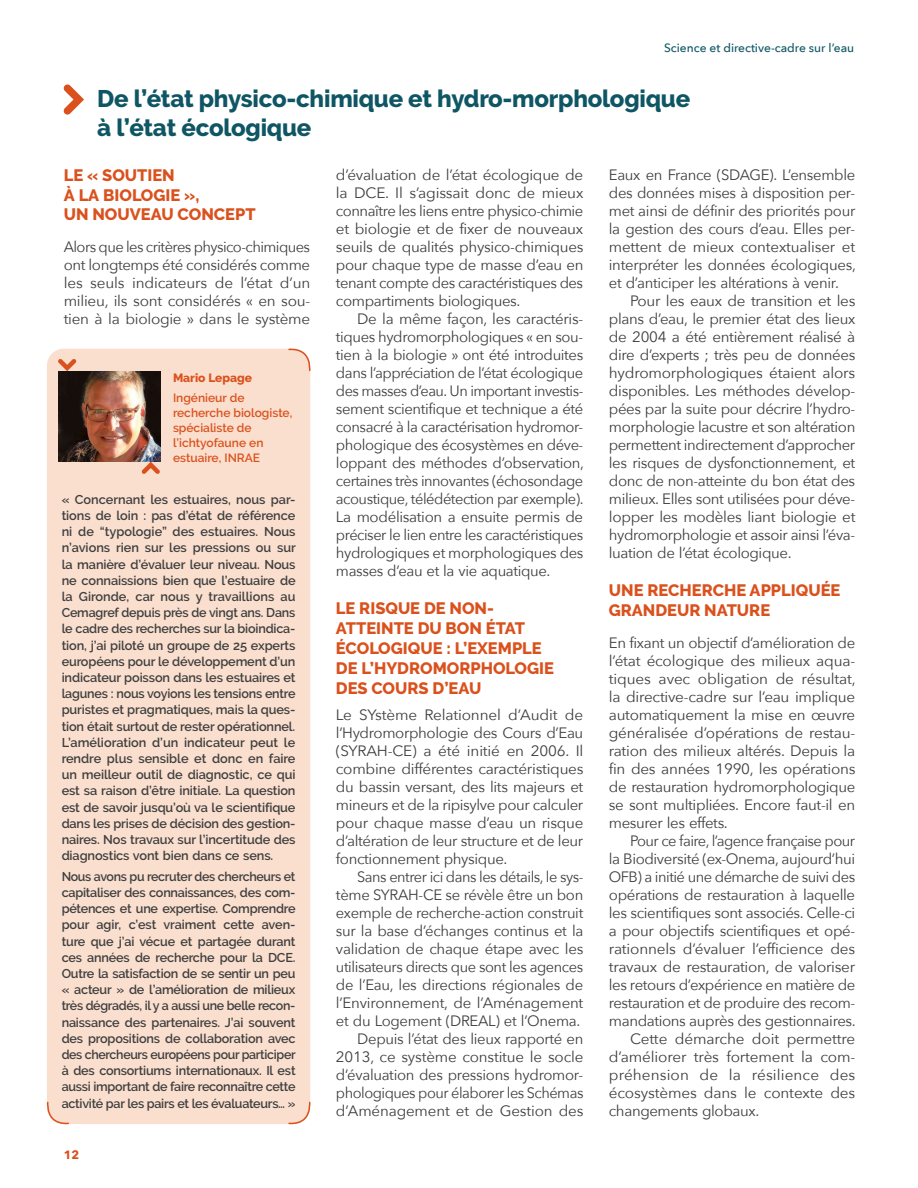
<style>
.page{position:relative;width:918px;height:1188px;background:#fff}
.page>*{position:absolute;margin:0;border:0;box-sizing:border-box;transform-origin:0 0}
.Titre_chapitre{font:800 24px/28.8px "Raleway";letter-spacing:-.01em;color:#0f5664}
.INTERTITRE{font:800 16.5px/19.8px "Raleway";color:#da511d}
.Texte_courant{font:15px/18px "Avenir Next";letter-spacing:-.025em;color:#3e3e3f;text-align:justify}
.Texte_courant_sa{font:15px/18px "Avenir Next";letter-spacing:-.025em;color:#3e3e3f;text-align:justify}
.ITW_Texte{font:600 12.75px/16.2px "Raleway";letter-spacing:-.02em;color:#3e3e3f;text-align:justify}
.ITW_poste{font:600 12px/15px "Raleway";color:#da511d}
.t1{font:500 12px "Avenir Next";color:#0f5664}
.ITW_Nom{font:800 12px "Raleway";color:#da511d}
.t2{font:700 12px "Avenir Next";color:#da511d}
</style>
<div class="page">
<div style="left:47px;top:349px;width:263px;height:775px;background:#fadfce;border-radius:17px"></div>
<img style="left:58px;top:371px;width:102px;height:91px">
<svg style="left:142px;top:462px;width:18px;height:12px"></svg>
<svg style="left:58px;top:359px;width:18px;height:12px"></svg>
<svg style="left:287px;top:348px;width:24px;height:24px"></svg>
<svg style="left:46px;top:1101px;width:23px;height:24px"></svg>
<svg style="left:288px;top:1101px;width:23px;height:24px"></svg>
<svg style="left:63px;top:84px;width:21px;height:31px"></svg>
<p class="t1" style="left:664px;top:38px;width:192px">Science et directive-cadre sur l’eau</p>
<p class="Titre_chapitre" style="left:97px;top:84px;width:595px">De l’état physico-chimique et hydro-morphologique à l’état écologique</p>
<p class="INTERTITRE" style="left:64px;top:165px;width:193px">LE « SOUTIEN<br>À LA BIOLOGIE »,<br>UN NOUVEAU CONCEPT</p>
<p class="Texte_courant_sa" style="left:64px;top:237px;width:248px">Alors que les critères physico-chimiques ont longtemps été considérés comme les seuls indicateurs de l’état d’un milieu, ils sont considérés « en sou&shy;tien à la biologie » dans le système</p>
<p class="Texte_courant_sa" style="left:336px;top:165px;width:249px">d’évaluation de l’état écologique de la DCE. Il s’agissait donc de mieux connaître les liens entre physico-chimie et biologie et de fixer de nouveaux seuils de qualités physico-chimiques pour chaque type de masse d’eau en tenant compte des caractéristiques des compartiments biologiques.</p>
<p class="Texte_courant" style="left:336px;top:309px;width:249px;text-indent:21px">De la même façon, les caractéris&shy;tiques hydromorphologiques « en sou&shy;tien à la biologie » ont été introduites dans l’appréciation de l’état écologique des masses d’eau. Un important investis&shy;sement scientifique et technique a été consacré à la caractérisation hydromor&shy;phologique des écosystèmes en déve&shy;loppant des méthodes d’observation, certaines très innovantes (échosondage acoustique, télédétection par exemple).<br>La modélisation a ensuite permis de préciser le lien entre les caractéristiques hydrologiques et morphologiques des masses d’eau et la vie aquatique.</p>
<p class="INTERTITRE" style="left:336px;top:599px;width:220px">LE RISQUE DE NON-<br>ATTEINTE DU BON ÉTAT<br>ÉCOLOGIQUE : L’EXEMPLE<br>DE L’HYDROMORPHOLOGIE<br>DES COURS D’EAU</p>
<p class="Texte_courant_sa" style="left:336px;top:705px;width:249px">Le SYstème Relationnel d’Audit de l’Hydromorphologie des Cours d’Eau (SYRAH-CE) a été initié en 2006. Il combine différentes caractéristiques du bassin versant, des lits majeurs et mineurs et de la ripisylve pour calculer pour chaque masse d’eau un risque d’altération de leur structure et de leur fonctionnement physique.</p>
<p class="Texte_courant" style="left:336px;top:867px;width:249px;text-indent:21px">Sans entrer ici dans les détails, le sys&shy;tème SYRAH-CE se révèle être un bon exemple de recherche-action construit sur la base d’échanges continus et la validation de chaque étape avec les utilisateurs directs que sont les agences de l’Eau, les directions régionales de l’Environnement, de l’Aménagement et du Logement (DREAL) et l’Onema.</p>
<p class="Texte_courant" style="left:336px;top:1029px;width:249px;text-indent:21px">Depuis l’état des lieux rapporté en 2013, ce système constitue le socle d’évaluation des pressions hydromor&shy;phologiques pour élaborer les Schémas d’Aménagement et de Gestion des</p>
<p class="Texte_courant" style="left:609px;top:165px;width:249px">Eaux en France (SDAGE). L’ensemble des données mises à disposition per&shy;met ainsi de définir des priorités pour la gestion des cours d’eau. Elles per&shy;mettent de mieux contextualiser et interpréter les données écologiques, et d’anticiper les altérations à venir.</p>
<p class="Texte_courant" style="left:609px;top:291px;width:248px;text-indent:21px">Pour les eaux de transition et les plans d’eau, le premier état des lieux de 2004 a été entièrement réalisé à dire d’experts ; très peu de données hydromorphologiques étaient alors disponibles. Les méthodes dévelop&shy;pées par la suite pour décrire l’hydro&shy;morphologie lacustre et son altération permettent indirectement d’approcher les risques de dysfonctionnement, et donc de non-atteinte du bon état des milieux. Elles sont utilisées pour déve&shy;lopper les modèles liant biologie et hydromorphologie et assoir ainsi l’éva&shy;luation de l’état écologique.</p>
<p class="INTERTITRE" style="left:609px;top:581px;width:233px">UNE RECHERCHE APPLIQUÉE<br>GRANDEUR NATURE</p>
<p class="Texte_courant_sa" style="left:609px;top:633px;width:248px">En fixant un objectif d’amélioration de l’état écologique des milieux aqua&shy;tiques avec obligation de résultat, la directive-cadre sur l’eau implique automatiquement la mise en œuvre généralisée d’opérations de restau&shy;ration des milieux altérés. Depuis la fin des années 1990, les opérations de restauration hydromorphologique se sont multipliées. Encore faut-il en mesurer les effets.</p>
<p class="Texte_courant" style="left:609px;top:831px;width:248px;text-indent:21px">Pour ce faire, l’agence française pour la Biodiversité (ex-Onema, aujourd’hui OFB) a initié une démarche de suivi des opérations de restauration à laquelle les scientifiques sont associés. Celle-ci a pour objectifs scientifiques et opé&shy;rationnels d’évaluer l’efficience des travaux de restauration, de valoriser les retours d’expérience en matière de restauration et de produire des recom&shy;mandations auprès des gestionnaires.</p>
<p class="Texte_courant" style="left:609px;top:1029px;width:248px;text-indent:21px">Cette démarche doit permettre d’améliorer très fortement la com&shy;préhension de la résilience des écosystèmes dans le contexte des changements globaux.</p>
<p class="ITW_Nom" style="left:173px;top:371px;width:81px">Mario Lepage</p>
<p class="ITW_poste" style="left:173px;top:390px;width:121px">Ingénieur de recherche biologiste, spécialiste de l’ichtyofaune en estuaire, INRAE</p>
<p class="ITW_Texte" style="left:62px;top:491px;width:236px">« Concernant les estuaires, nous par&shy;tions de loin : pas d’état de référence ni de “typologie” des estuaires. Nous n’avions rien sur les pressions ou sur la manière d’évaluer leur niveau. Nous ne connaissions bien que l’estuaire de la Gironde, car nous y travaillions au Cemagref depuis près de vingt ans. Dans le cadre des recherches sur la bioindica&shy;tion, j’ai piloté un groupe de 25 experts européens pour le développement d’un indicateur poisson dans les estuaires et lagunes : nous voyions les tensions entre puristes et pragmatiques, mais la ques&shy;tion était surtout de rester opérationnel.<br>L’amélioration d’un indicateur peut le rendre plus sensible et donc en faire un meilleur outil de diagnostic, ce qui est sa raison d’être initiale. La question est de savoir jusqu’où va le scientifique dans les prises de décision des gestion&shy;naires. Nos travaux sur l’incertitude des diagnostics vont bien dans ce sens.</p>
<p class="ITW_Texte" style="left:62px;top:868px;width:236px">Nous avons pu recruter des chercheurs et capitaliser des connaissances, des com&shy;pétences et une expertise. Comprendre pour agir, c’est vraiment cette aven&shy;ture que j’ai vécue et partagée durant ces années de recherche pour la DCE.<br>Outre la satisfaction de se sentir un peu « acteur » de l’amélioration de milieux très dégradés, il y a aussi une belle recon&shy;naissance des partenaires. J’ai souvent des propositions de collaboration avec des chercheurs européens pour participer à des consortiums internationaux. Il est aussi important de faire reconnaître cette activité par les pairs et les évaluateurs… »</p>
<p class="t2" style="left:64px;top:1144px;width:17px">12</p>
</div>
